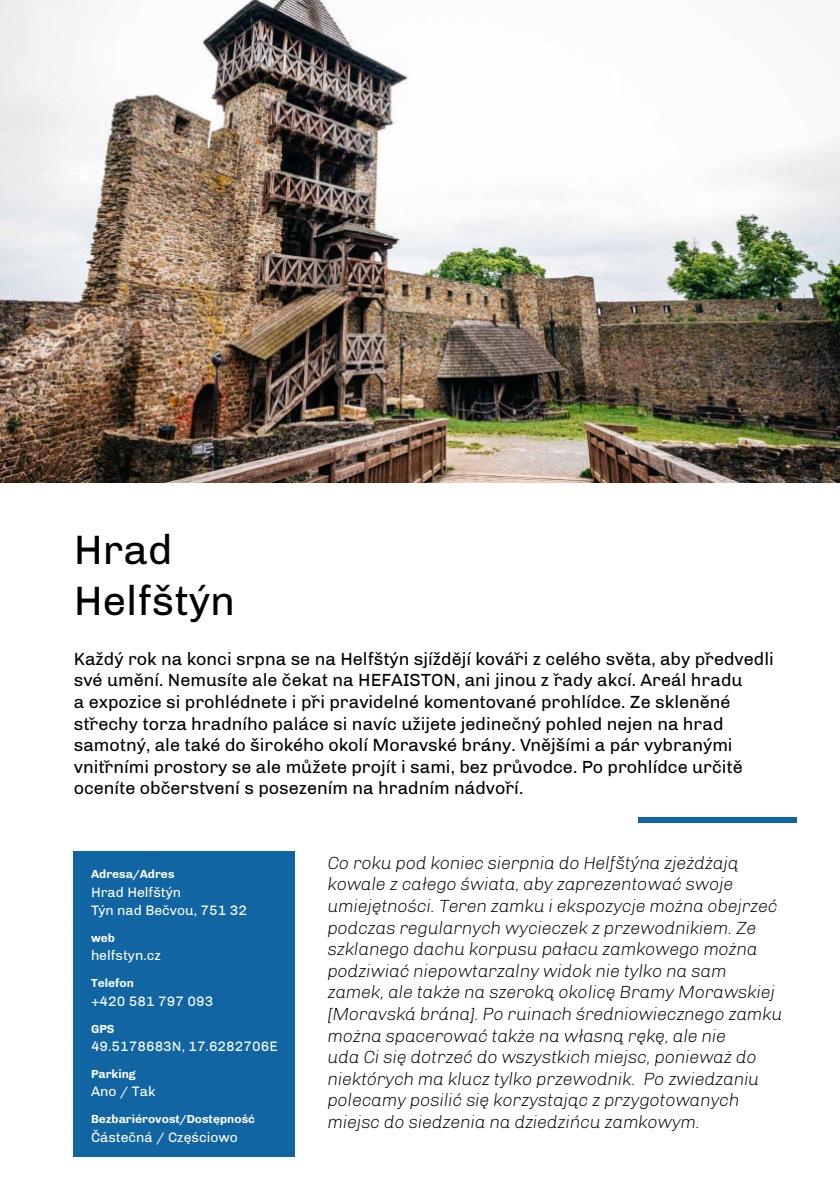
<style>
.page{position:relative;width:840px;height:1191px;background:#fff}
.page>*{position:absolute;margin:0;border:0;box-sizing:border-box;transform-origin:0 0}
.t1{font:42px/50.4px "Chivo";color:#000}
.t2{font:italic 300 18px/21.6px "Chivo";letter-spacing:-.02em;color:#000}
.t3{font:18px/21.6px "Chivo";color:#000}
.t4{font:14px/18.2px "Chivo";color:#fff}
.t5{font:700 12px "Chivo";color:#fff}
</style>
<div class="page">
<img style="left:0;top:0;width:839px;height:483px">
<div style="left:74px;top:852px;width:221px;height:305px;background:#1165a2"></div>
<div style="left:744px;top:816px;width:53px;height:6px;background:#1165a2"></div>
<div style="left:691px;top:816px;width:53px;height:6px;background:#1165a2"></div>
<div style="left:638px;top:816px;width:53px;height:6px;background:#1165a2"></div>
<h1 class="t1" style="left:74px;top:524px;width:163px">Hrad<br>Helfštýn</h1>
<p class="t3" style="left:74px;top:648px;width:701px">Každý rok na konci srpna se na Helfštýn sjíždějí kováři z celého světa, aby předvedli své umění. Nemusíte ale čekat na HEFAISTON, ani jinou z řady akcí. Areál hradu<br>a expozice si prohlédnete i při pravidelné komentované prohlídce. Ze skleněné střechy torza hradního paláce si navíc užijete jedinečný pohled nejen na hrad samotný, ale také do širokého okolí Moravské brány. Vnějšími a pár vybranými vnitřními prostory se ale můžete projít i sami, bez průvodce. Po prohlídce určitě oceníte občerstvení s posezením na hradním nádvoří.</p>
<p class="t5" style="left:91px;top:869px;width:85px">Adresa/Adres</p>
<p class="t4" style="left:91px;top:882px;width:157px">Hrad Helfštýn<br>Týn nad Bečvou, 751 32</p>
<p class="t5" style="left:91px;top:933px;width:25px">web</p>
<p class="t4" style="left:91px;top:946px;width:71px">helfstyn.cz</p>
<p class="t5" style="left:91px;top:978px;width:44px">Telefon</p>
<p class="t4" style="left:91px;top:991px;width:124px">+420 581 797 093</p>
<p class="t5" style="left:91px;top:1024px;width:25px">GPS</p>
<p class="t4" style="left:91px;top:1037px;width:188px">49.5178683N, 17.6282706E</p>
<p class="t5" style="left:91px;top:1069px;width:46px">Parking</p>
<p class="t4" style="left:91px;top:1082px;width:66px">Ano / Tak</p>
<p class="t5" style="left:91px;top:1112px;width:165px">Bezbariérovost/Dostępność</p>
<p class="t4" style="left:91px;top:1127px;width:148px">Částečná / Częściowo</p>
<p class="t2" style="left:327px;top:852px;width:456px">Co roku pod koniec sierpnia do Helfštýna zjeżdżają kowale z całego świata, aby zaprezentować swoje umiejętności. Teren zamku i ekspozycje można obejrzeć podczas regularnych wycieczek z przewodnikiem. Ze szklanego dachu korpusu pałacu zamkowego można podziwiać niepowtarzalny widok nie tylko na sam zamek, ale także na szeroką okolicę Bramy Morawskiej [Moravská brána]. Po ruinach średniowiecznego zamku można spacerować także na własną rękę, ale nie<br>uda Ci się dotrzeć do wszystkich miejsc, ponieważ do niektórych ma klucz tylko przewodnik. Po zwiedzaniu polecamy posilić się korzystając z przygotowanych miejsc do siedzenia na dziedzińcu zamkowym.</p>
</div>
